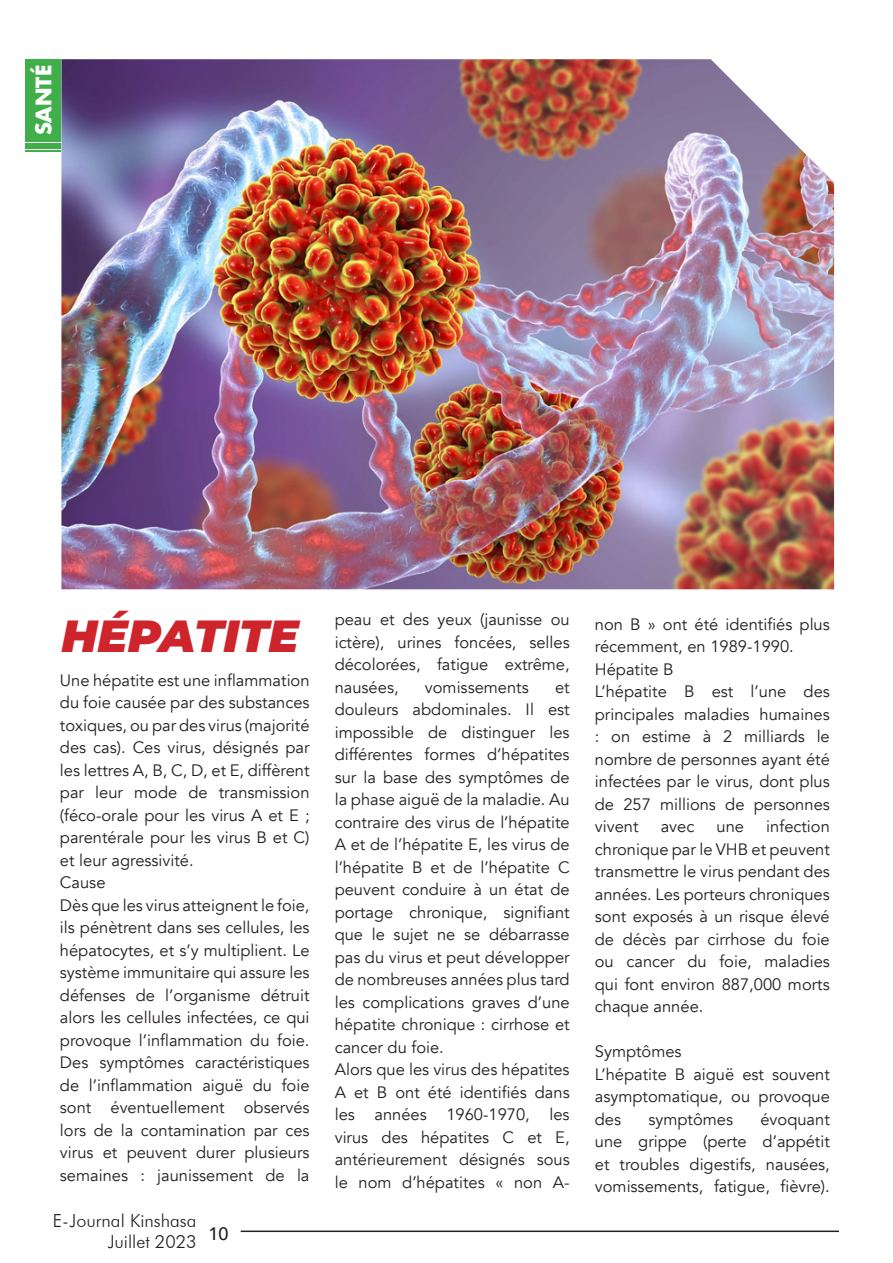
<style>
.page{position:relative;width:893px;height:1263px;background:#fff}
.page>*{position:absolute;margin:0;border:0;box-sizing:border-box;transform-origin:0 0}
.t1{font:italic 900 45px "Montserrat";color:#ce252c}
.t2{font:700 21px "Futura LT";color:#fff}
.t3{font:300 18px/21.6px "Futura BT";color:#231f20;text-align:right}
.t4{font:500 18px "Avenir";color:#231f20}
.t5{font:16.5px/22.5px "Avenir";color:#231f20;text-align:justify}
</style>
<div class="page">
<img style="left:61px;top:59px;width:773px;height:530px">
<div style="left:25px;top:59px;width:35px;height:82px;background:#40ae49"></div>
<hr style="left:25px;top:150px;width:35px;height:2px;background:#40ae49">
<hr style="left:25px;top:145px;width:35px;height:4px;background:#40ae49">
<hr style="left:25px;top:143px;width:35px;height:2px;background:#40ae49">
<hr style="left:241px;top:1230px;width:598px;height:2px;background:#231f20">
<p class="t2" style="left:30px;top:135px;width:72px;rotate:-90deg">SANTÉ</p>
<p class="t1" style="left:61px;top:602px;width:239px">HÉPATITE</p>
<p class="t5" style="left:60px;top:669px;width:251px">Une hépatite est une inflammation du foie causée par des substances toxiques, ou par des virus (majorité des cas). Ces virus, désignés par les lettres A, B, C, D, et E, diffèrent par leur mode de transmission (féco-orale pour les virus A et E ; parentérale pour les virus B et C) et leur agressivité.</p>
<p class="t5" style="left:60px;top:872px;width:47px">Cause</p>
<p class="t5" style="left:60px;top:894px;width:251px">Dès que les virus atteignent le foie, ils pénètrent dans ses cellules, les hépatocytes, et s’y multiplient. Le système immunitaire qui assure les défenses de l’organisme détruit alors les cellules infectées, ce qui provoque l’inflammation du foie.<br>Des symptômes caractéristiques de l’inflammation aiguë du foie sont éventuellement observés lors de la contamination par ces virus et peuvent durer plusieurs semaines : jaunissement de la</p>
<p class="t3" style="left:53px;top:1209px;width:145px">E-Journal Kinshasa<br>Juillet 2023</p>
<p class="t4" style="left:209px;top:1218px;width:22px">10</p>
<p class="t5" style="left:335px;top:609px;width:236px">peau et des yeux (jaunisse ou ictère), urines foncées, selles décolorées, fatigue extrême, nausées,</p>
<p class="t5" style="left:425px;top:676px;width:105px">vomissements</p>
<p class="t5" style="left:335px;top:676px;width:236px;text-indent:220px">et douleurs abdominales. Il est impossible de distinguer les différentes formes d’hépatites sur la base des symptômes de la phase aiguë de la maladie. Au contraire des virus de l’hépatite A et de l’hépatite E, les virus de l’hépatite B et de l’hépatite C peuvent conduire à un état de portage chronique, signifiant que le sujet ne se débarrasse pas du virus et peut développer de nombreuses années plus tard les complications graves d’une hépatite chronique : cirrhose et cancer du foie.</p>
<p class="t5" style="left:335px;top:1059px;width:236px">Alors que les virus des hépatites A et B ont été identifiés dans les années 1960-1970, les virus des hépatites C et E, antérieurement désignés sous le nom d’hépatites « non A-</p>
<p class="t5" style="left:595px;top:613px;width:236px">non B » ont été identifiés plus récemment, en 1989-1990.</p>
<p class="t5" style="left:595px;top:658px;width:80px">Hépatite B</p>
<p class="t5" style="left:595px;top:680px;width:236px">L’hépatite B est l’une des principales maladies humaines : on estime à 2 milliards le nombre de personnes ayant été infectées par le virus, dont plus de 257 millions de personnes vivent</p>
<p class="t5" style="left:595px;top:815px;width:236px;text-indent:171px">infection chronique par le VHB et peuvent transmettre le virus pendant des années. Les porteurs chroniques sont exposés à un risque élevé de décès par cirrhose du foie ou cancer du foie, maladies qui font environ 887,000 morts chaque année.</p>
<p class="t5" style="left:595px;top:1040px;width:88px">Symptômes</p>
<p class="t5" style="left:595px;top:1063px;width:236px">L’hépatite B aiguë est souvent asymptomatique, ou provoque des</p>
<p class="t5" style="left:661px;top:815px;width:35px">avec</p>
<p class="t5" style="left:717px;top:815px;width:29px">une</p>
<p class="t5" style="left:595px;top:1108px;width:236px;text-indent:166px">évoquant une grippe (perte d’appétit et troubles digestifs, nausées, vomissements, fatigue, fièvre).</p>
<p class="t5" style="left:648px;top:1108px;width:86px">symptômes</p>
</div>
